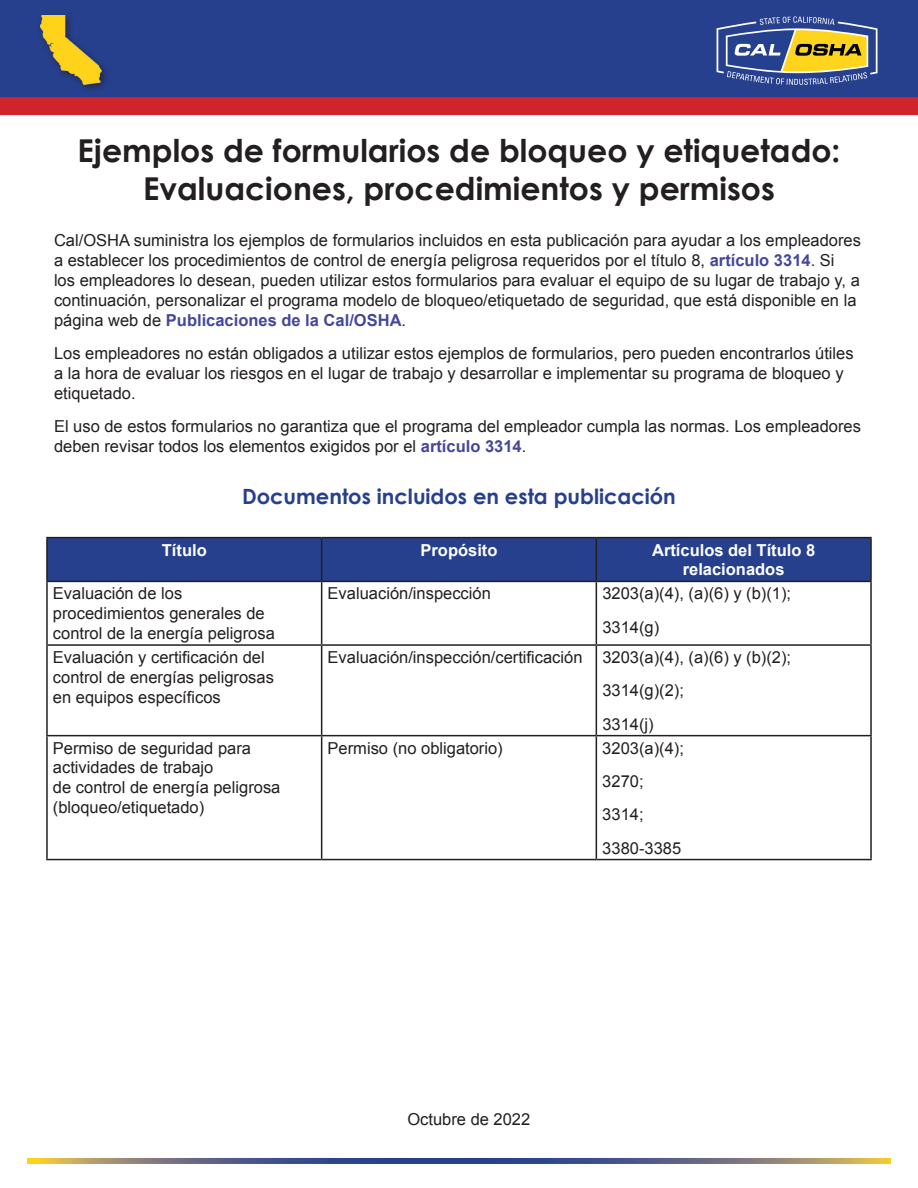
<style>
.page{position:relative;width:918px;height:1188px;background:#fff}
.page>*{position:absolute;margin:0;border:0;box-sizing:border-box;transform-origin:0 0}
.Title_of_fact_sheet__H1{font:700 31.5px/37.8px "Century Gothic";color:#231f20;text-align:center}
.Header__top___H2{font:700 21px "Century Gothic";color:#27408e}
.Body{font:16.5px/19.8px "Arial";color:#231f20}
.Table_header{font:700 16.5px/19.8px "Arial";color:#fff;text-align:center}
.s1{font-weight:700;color:#44479a}
</style>
<div class="page">
<svg style="left:27px;top:1158px;width:864px;height:6px;background:#696b7e"></svg>
<svg style="left:0;top:0;width:918px;height:115px;background:#463a7b"></svg>
<div style="left:36px;top:11px;width:74px;height:83px;background:#231f20;opacity:.75"></div>
<img style="left:40px;top:16px;width:62px;height:69px">
<div style="left:48px;top:538px;width:822px;height:43px;background:#27408e"></div>
<hr style="left:46px;top:537px;width:276px;height:1px;background:#231f20">
<hr style="left:46px;top:538px;width:2px;height:43px;background:#231f20">
<hr style="left:322px;top:537px;width:274px;height:1px;background:#231f20">
<hr style="left:321px;top:538px;width:1px;height:43px;background:#231f20">
<hr style="left:596px;top:537px;width:276px;height:1px;background:#231f20">
<hr style="left:596px;top:538px;width:1px;height:43px;background:#231f20">
<hr style="left:870px;top:538px;width:2px;height:43px;background:#231f20">
<hr style="left:46px;top:581px;width:276px;height:1px;background:#231f20">
<hr style="left:46px;top:582px;width:2px;height:62px;background:#231f20">
<hr style="left:322px;top:581px;width:274px;height:1px;background:#231f20">
<hr style="left:321px;top:582px;width:1px;height:62px;background:#231f20">
<hr style="left:596px;top:581px;width:276px;height:1px;background:#231f20">
<hr style="left:596px;top:582px;width:1px;height:62px;background:#231f20">
<hr style="left:870px;top:582px;width:2px;height:62px;background:#231f20">
<hr style="left:46px;top:644px;width:276px;height:2px;background:#231f20">
<hr style="left:46px;top:646px;width:2px;height:89px;background:#231f20">
<hr style="left:322px;top:644px;width:274px;height:2px;background:#231f20">
<hr style="left:321px;top:646px;width:1px;height:89px;background:#231f20">
<hr style="left:596px;top:644px;width:276px;height:2px;background:#231f20">
<hr style="left:596px;top:646px;width:1px;height:89px;background:#231f20">
<hr style="left:870px;top:646px;width:2px;height:89px;background:#231f20">
<hr style="left:46px;top:735px;width:276px;height:1px;background:#231f20">
<hr style="left:46px;top:736px;width:2px;height:123px;background:#231f20">
<hr style="left:322px;top:735px;width:274px;height:1px;background:#231f20">
<hr style="left:321px;top:736px;width:1px;height:123px;background:#231f20">
<hr style="left:596px;top:735px;width:276px;height:1px;background:#231f20">
<hr style="left:596px;top:736px;width:1px;height:123px;background:#231f20">
<hr style="left:870px;top:736px;width:2px;height:123px;background:#231f20">
<hr style="left:46px;top:859px;width:276px;height:1px;background:#231f20">
<hr style="left:322px;top:859px;width:274px;height:1px;background:#231f20">
<hr style="left:596px;top:859px;width:276px;height:1px;background:#231f20">
<svg style="left:717px;top:16px;width:161px;height:69px;background:#737980"></svg>
<h1 class="Title_of_fact_sheet__H1" style="left:78px;top:130px;width:764px">Ejemplos de formularios de bloqueo y etiquetado:<br>Evaluaciones, procedimientos y permisos</h1>
<p class="Body" style="left:54px;top:231px;width:808px">Cal/OSHA suministra los ejemplos de formularios incluidos en esta publicación para ayudar a los empleadores a establecer los procedimientos de control de energía peligrosa requeridos por el título 8, <span class="s1">artículo 3314</span>. Si<br>los empleadores lo desean, pueden utilizar estos formularios para evaluar el equipo de su lugar de trabajo y, a continuación, personalizar el programa modelo de bloqueo/etiquetado de seguridad, que está disponible en la página web de <span class="s1">Publicaciones de la Cal/OSHA</span>.</p>
<p class="Body" style="left:54px;top:343px;width:801px">Los empleadores no están obligados a utilizar estos ejemplos de formularios, pero pueden encontrarlos útiles a la hora de evaluar los riesgos en el lugar de trabajo y desarrollar e implementar su programa de bloqueo y etiquetado.</p>
<p class="Body" style="left:54px;top:416px;width:808px">El uso de estos formularios no garantiza que el programa del empleador cumpla las normas. Los empleadores deben revisar todos los elementos exigidos por el <span class="s1">artículo 3314</span>.</p>
<h2 class="Header__top___H2" style="left:242px;top:480px;width:435px">Documentos incluidos en esta publicación</h2>
<p class="Table_header" style="left:162px;top:540px;width:46px">Título</p>
<p class="Table_header" style="left:421px;top:540px;width:79px">Propósito</p>
<p class="Table_header" style="left:652px;top:540px;width:165px">Artículos del Título 8 relacionados</p>
<p class="Body" style="left:53px;top:584px;width:223px">Evaluación de los procedimientos generales de control de la energía peligrosa</p>
<p class="Body" style="left:328px;top:584px;width:165px">Evaluación/inspección</p>
<p class="Body" style="left:602px;top:584px;width:190px">3203(a)(4), (a)(6) y (b)(1);</p>
<p class="Body" style="left:602px;top:617px;width:58px">3314(g)</p>
<p class="Body" style="left:53px;top:648px;width:223px">Evaluación y certificación del control de energías peligrosas en equipos específicos</p>
<p class="Body" style="left:328px;top:648px;width:256px">Evaluación/inspección/certificación</p>
<p class="Body" style="left:602px;top:648px;width:190px">3203(a)(4), (a)(6) y (b)(2);</p>
<p class="Body" style="left:602px;top:681px;width:83px">3314(g)(2);</p>
<p class="Body" style="left:602px;top:714px;width:53px">3314(j)</p>
<p class="Body" style="left:53px;top:738px;width:229px">Permiso de seguridad para actividades de trabajo<br>de control de energía peligrosa (bloqueo/etiquetado)</p>
<p class="Body" style="left:328px;top:738px;width:177px">Permiso (no obligatorio)</p>
<p class="Body" style="left:602px;top:738px;width:83px">3203(a)(4);</p>
<p class="Body" style="left:602px;top:771px;width:43px">3270;</p>
<p class="Body" style="left:602px;top:805px;width:43px">3314;</p>
<p class="Body" style="left:602px;top:838px;width:80px">3380-3385</p>
<p class="Body" style="left:407px;top:1110px;width:124px">Octubre de 2022</p>
</div>
